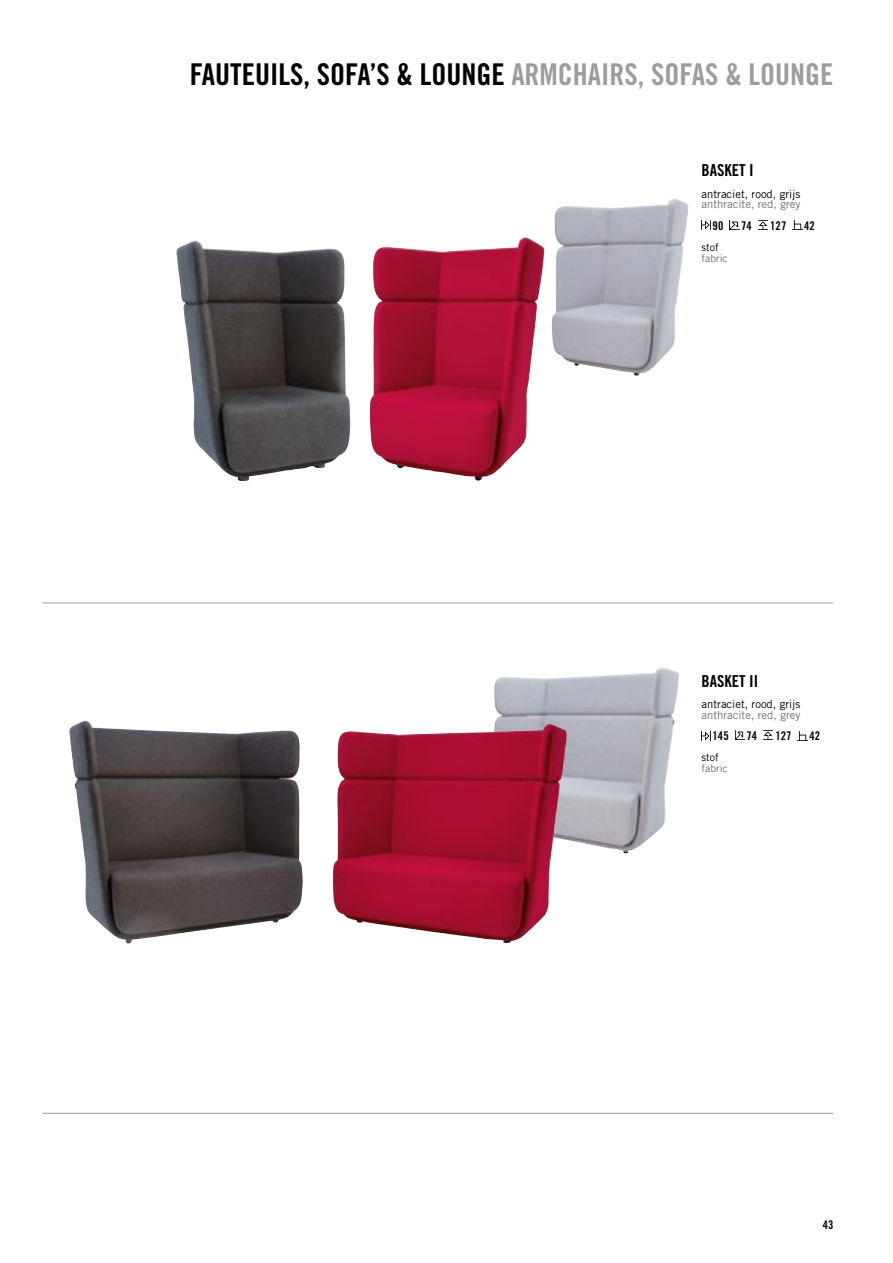
<style>
.page{position:relative;width:893px;height:1263px;background:#fff}
.page>*{position:absolute;margin:0;border:0;box-sizing:border-box;transform-origin:0 0}
.t1{font:30px "Trade Gothic LT Std Bd Cn 20";color:#000}
.t2{font:16.5px "Trade Gothic LT Std Bd Cn 20";color:#000}
.t3{font:12px "Trade Gothic LT Std Bd Cn 20";letter-spacing:.01em;color:#000}
.t4{font:11.25px "Trade Gothic LT Std";color:#000}
.t5{font:11.25px "Trade Gothic LT Std";color:#6f6f6e}
.t6{font:10.5px "Trade Gothic LT Std";color:#6f6f6e}
.t7{font:10.5px "Trade Gothic LT Std";color:#000}
.s1{color:#9c9d9d}
</style>
<div class="page">
<hr style="left:43px;top:603px;width:790px;height:1px;background:#9c9d9d">
<hr style="left:43px;top:1113px;width:790px;height:1px;background:#9c9d9d">
<img style="left:552px;top:199px;width:137px;height:177px">
<img style="left:370px;top:239px;width:169px;height:242px">
<img style="left:176px;top:241px;width:174px;height:240px">
<svg style="left:702px;top:221px;width:9px;height:9px"></svg>
<svg style="left:730px;top:221px;width:9px;height:9px"></svg>
<svg style="left:758px;top:220px;width:10px;height:10px"></svg>
<svg style="left:792px;top:221px;width:10px;height:9px"></svg>
<img style="left:494px;top:667px;width:185px;height:186px">
<img style="left:333px;top:724px;width:234px;height:219px">
<img style="left:69px;top:721px;width:234px;height:222px">
<svg style="left:702px;top:731px;width:9px;height:9px"></svg>
<svg style="left:735px;top:731px;width:10px;height:9px"></svg>
<svg style="left:763px;top:731px;width:10px;height:9px"></svg>
<svg style="left:798px;top:731px;width:9px;height:9px"></svg>
<p class="t1" style="left:190px;top:57px;width:645px">FAUTEUILS, SOFA’S &amp; LOUNGE <span class="s1">ARMCHAIRS, SOFAS &amp; LOUNGE</span></p>
<p class="t2" style="left:702px;top:161px;width:54px">BASKET I</p>
<p class="t4" style="left:702px;top:187px;width:100px">antraciet, rood, grijs</p>
<p class="t5" style="left:702px;top:198px;width:100px">anthracite, red, grey</p>
<p class="t3" style="left:713px;top:218px;width:13px">90</p>
<p class="t3" style="left:741px;top:218px;width:12px">74</p>
<p class="t3" style="left:770px;top:218px;width:18px">127</p>
<p class="t3" style="left:804px;top:218px;width:12px">42</p>
<p class="t7" style="left:702px;top:241px;width:18px">stof</p>
<p class="t6" style="left:702px;top:251px;width:28px">fabric</p>
<p class="t2" style="left:702px;top:671px;width:58px">BASKET II</p>
<p class="t4" style="left:702px;top:697px;width:100px">antraciet, rood, grijs</p>
<p class="t5" style="left:702px;top:708px;width:100px">anthracite, red, grey</p>
<p class="t3" style="left:713px;top:728px;width:18px">145</p>
<p class="t3" style="left:746px;top:728px;width:12px">74</p>
<p class="t3" style="left:775px;top:728px;width:18px">127</p>
<p class="t3" style="left:809px;top:728px;width:12px">42</p>
<p class="t7" style="left:702px;top:751px;width:18px">stof</p>
<p class="t6" style="left:702px;top:762px;width:28px">fabric</p>
<p class="t3" style="left:823px;top:1217px;width:12px">43</p>
</div>
